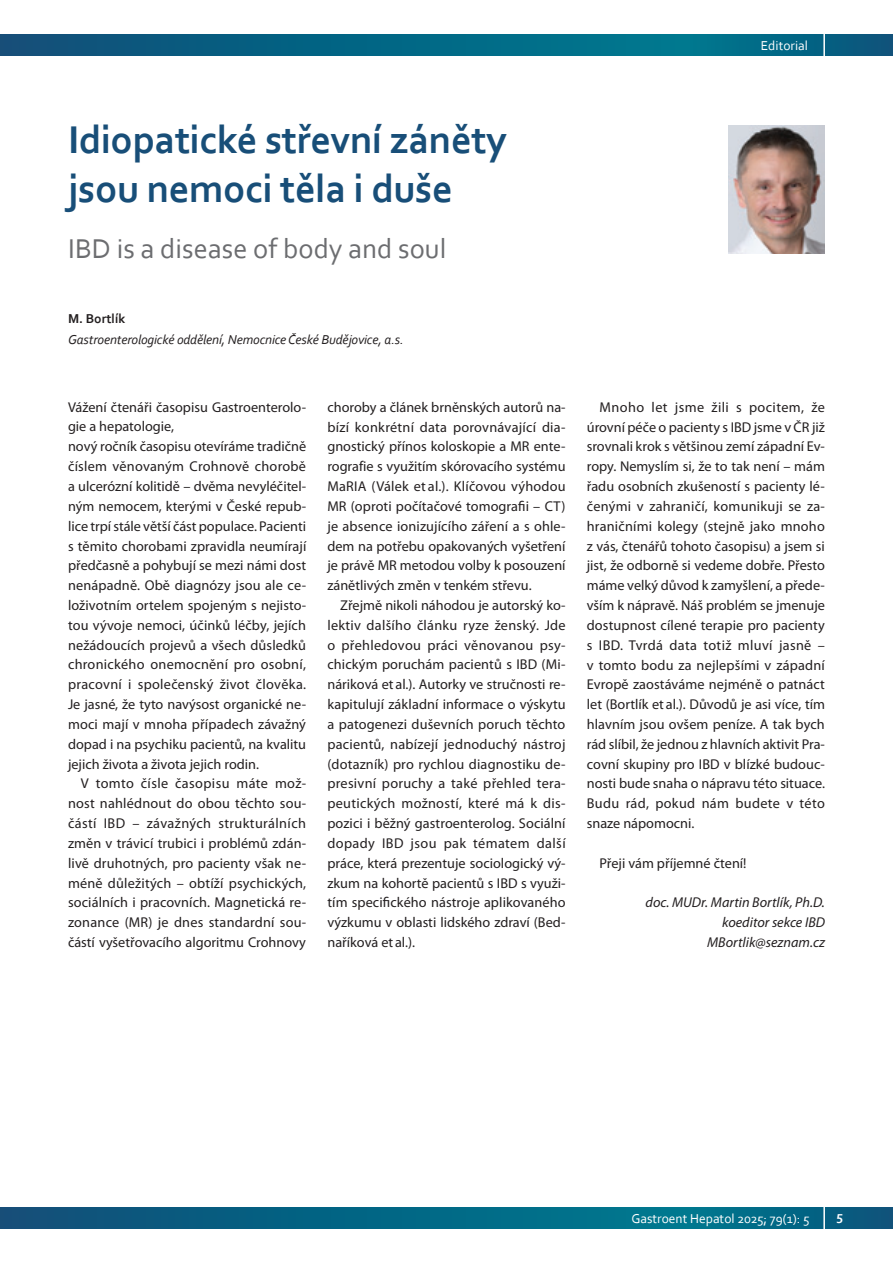
<style>
.page{position:relative;width:893px;height:1263px;background:#fff}
.page>*{position:absolute;margin:0;border:0;box-sizing:border-box;transform-origin:0 0}
.t1{font:700 40.5px/48.6px "Corbel";letter-spacing:-.01em;color:#184e78}
.t2{font:28.5px "Corbel";color:#6c6d70}
.t3{font:14.25px/19.8px "Myriad Pro";color:#231f20;text-align:justify}
.t4{font:italic 14.25px/19.8px "Myriad Pro";color:#231f20;text-align:right}
.t5{font:italic 13.5px "Corbel";letter-spacing:-.01em;color:#231f20}
.t6{font:13.5px "Corbel";color:#fff}
.t7{font:700 13.5px "Corbel";color:#231f20}
.t8{font:700 13.5px "Corbel";color:#fff}
</style>
<div class="page">
<svg style="left:0;top:34px;width:893px;height:22px;background:#056483"></svg>
<hr style="left:823px;top:0;width:2px;height:79px;background:#fff">
<svg style="left:0;top:1207px;width:893px;height:22px;background:#056483"></svg>
<hr style="left:823px;top:1184px;width:2px;height:79px;background:#fff">
<div style="left:728px;top:123px;width:97px;height:130px;background:linear-gradient(to right,#d5dbe2,#cacdd6)"></div>
<img style="left:728px;top:126px;width:97px;height:127px">
<p class="t6" style="left:761px;top:37px;width:49px">Editorial</p>
<h1 class="t1" style="left:68px;top:115px;width:441px">Idiopatické střevní záněty jsou nemoci těla i duše</h1>
<h2 class="t2" style="left:68px;top:230px;width:380px">IBD is a disease of body and soul</h2>
<p class="t7" style="left:68px;top:310px;width:59px">M. Bortlík</p>
<p class="t5" style="left:68px;top:331px;width:337px">Gastroenterologické oddělení, Nemocnice České Budějovice, a.s.</p>
<p class="t3" style="left:68px;top:397px;width:240px;text-align:left">Vážení čtenáři časopisu Gastroenterolo&shy;gie a hepatologie,<br>nový ročník časopisu otevíráme tradičně číslem věnovaným Crohnově chorobě a ulcerózní kolitidě – dvěma nevyléčitel&shy;ným nemocem, kterými v České repub&shy;lice trpí stále větší část populace. Pacienti s těmito chorobami zpravidla neumírají předčasně a pohybují se mezi námi dost nenápadně. Obě diagnózy jsou ale ce&shy;loživotním ortelem spojeným s nejisto&shy;tou vývoje nemoci, účinků léčby, jejích nežádoucích projevů a všech důsledků chronického onemocnění pro osobní, pracovní i společenský život člověka.<br>Je jasné, že tyto navýsost organické ne&shy;moci mají v mnoha případech závažný dopad i na psychiku pacientů, na kvalitu jejich života a života jejich rodin.</p>
<p class="t3" style="left:68px;top:773px;width:240px;text-indent:13px">V tomto čísle časopisu máte mož&shy;nost nahlédnout do obou těchto sou&shy;částí IBD – závažných strukturálních změn v trávicí trubici i problémů zdán&shy;livě druhotných, pro pacienty však ne&shy;méně důležitých – obtíží psychických, sociálních i pracovních. Magnetická re&shy;zonance (MR) je dnes standardní sou&shy;částí vyšetřovacího algoritmu Crohnovy</p>
<p class="t3" style="left:327px;top:397px;width:240px">choroby a článek brněnských autorů na&shy;bízí konkrétní data porovnávající dia&shy;gnostický přínos koloskopie a MR ente&shy;rografie s využitím skórovacího systému MaRIA (Válek et al.). Klíčovou výhodou MR (oproti počítačové tomografii – CT) je absence ionizujícího záření a s ohle&shy;dem na potřebu opakovaných vyšetření je právě MR metodou volby k posouzení zánětlivých změn v tenkém střevu.</p>
<p class="t3" style="left:327px;top:595px;width:240px;text-indent:13px">Zřejmě nikoli náhodou je autorský ko&shy;lektiv dalšího článku ryze ženský. Jde o přehledovou práci věnovanou psy&shy;chickým poruchám pacientů s IBD (Mi&shy;náriková et al.). Autorky ve stručnosti re&shy;kapitulují základní informace o výskytu a patogenezi duševních poruch těchto pacientů, nabízejí jednoduchý nástroj (dotazník) pro rychlou diagnostiku de&shy;presivní poruchy a také přehled tera&shy;peutických možností, které má k dis&shy;pozici i běžný gastroenterolog. Sociální dopady IBD jsou pak tématem další práce, která prezentuje sociologický vý&shy;zkum na kohortě pacientů s IBD s využi&shy;tím specifického nástroje aplikovaného výzkumu v oblasti lidského zdraví (Bed&shy;naříková et al.).</p>
<p class="t3" style="left:587px;top:397px;width:240px;text-indent:13px">Mnoho let jsme žili s pocitem, že úrovní péče o pacienty s IBD jsme v ČR již srovnali krok s většinou zemí západní Ev&shy;ropy. Nemyslím si, že to tak není – mám řadu osobních zkušeností s pacienty lé&shy;čenými v zahraničí, komunikuji se za&shy;hraničními kolegy (stejně jako mnoho z vás, čtenářů tohoto časopisu) a jsem si jist, že odborně si vedeme dobře. Přesto máme velký důvod k zamyšlení, a přede&shy;vším k nápravě. Náš problém se jmenuje dostupnost cílené terapie pro pacienty s IBD. Tvrdá data totiž mluví jasně – v tomto bodu za nejlepšími v západní Evropě zaostáváme nejméně o patnáct let (Bortlík et al.). Důvodů je asi více, tím hlavním jsou ovšem peníze. A tak bych rád slíbil, že jednou z hlavních aktivit Pra&shy;covní skupiny pro IBD v blízké budouc&shy;nosti bude snaha o nápravu této situace.<br>Budu rád, pokud nám budete v této snaze nápomocni.</p>
<p class="t3" style="left:600px;top:853px;width:148px">Přeji vám příjemné čtení!</p>
<p class="t4" style="left:646px;top:892px;width:181px">doc. MUDr. Martin Bortlík, Ph.D. koeditor sekce IBD<br>MBortlik@seznam.cz</p>
<p class="t6" style="left:631px;top:1210px;width:180px">Gastroent Hepatol 2025; 79(1): 5</p>
<p class="t8" style="left:836px;top:1210px;width:9px">5</p>
</div>
